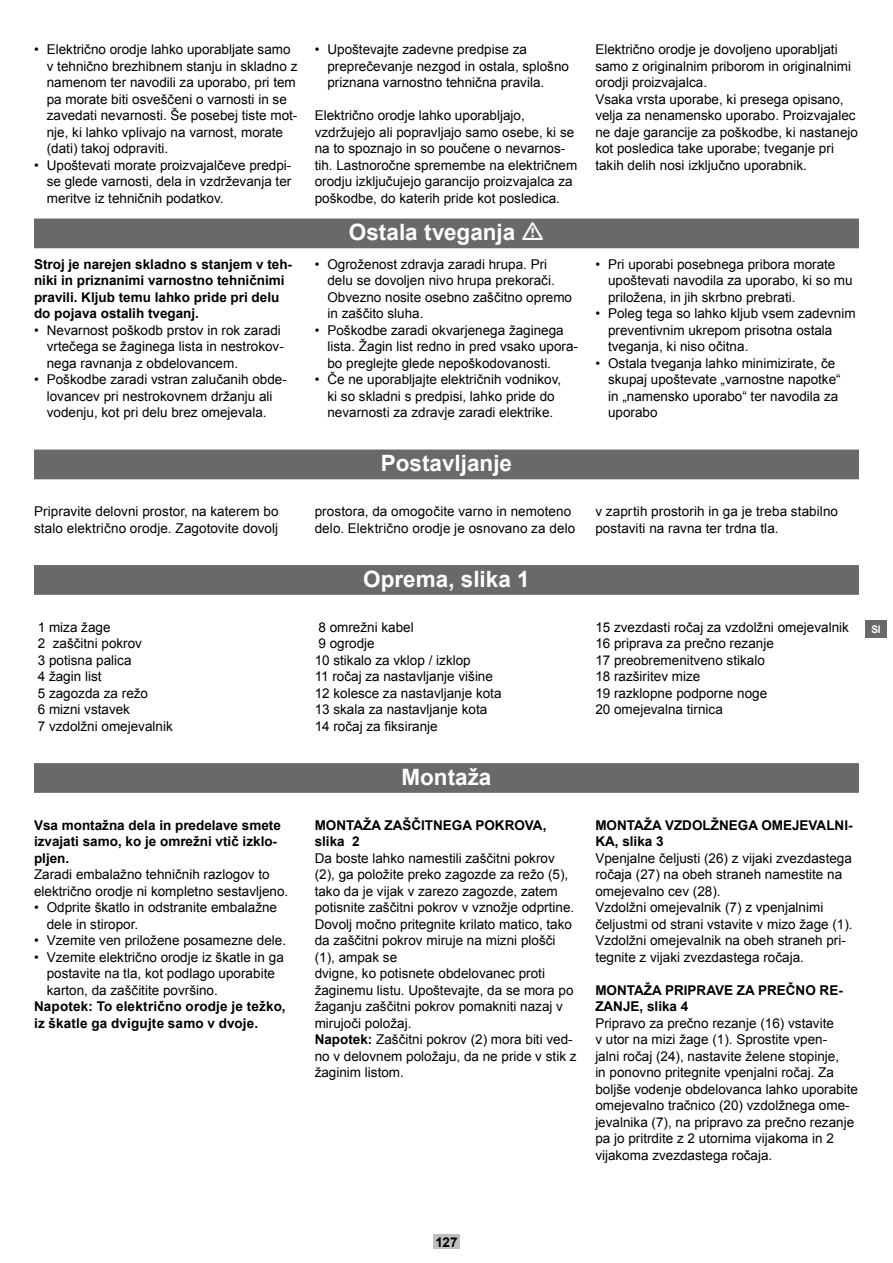
<style>
.page{position:relative;width:893px;height:1263px;background:#fff}
.page>*{position:absolute;margin:0;border:0;box-sizing:border-box;transform-origin:0 0}
.t1{font:700 22.5px "Arial";color:#fff}
.t2{font:13.5px/16.5px "Arial";color:#000}
.t3{font:700 13.5px/16.5px "Arial";color:#000}
.t4{font:700 10.5px "Arial";color:#fff;scale:.95 1}
.s1{font-weight:700}
</style>
<div class="page">
<div style="left:34px;top:218px;width:825px;height:30px;background:#696969"></div>
<div style="left:34px;top:449px;width:825px;height:30px;background:#696969"></div>
<div style="left:34px;top:565px;width:825px;height:30px;background:#696969"></div>
<div style="left:34px;top:763px;width:825px;height:30px;background:#696969"></div>
<div style="left:865px;top:621px;width:22px;height:17px;background:#696969"></div>
<div style="left:433px;top:1234px;width:27px;height:15px;background:#bfbfbf"></div>
<p class="t2" style="left:47px;top:42px;width:252px;text-indent:-13px">• Električno orodje lahko uporabljate samo v tehnično brezhibnem stanju in skladno z namenom ter navodili za uporabo, pri tem pa morate biti osveščeni o varnosti in se zavedati nevarnosti. Še posebej tiste mot&shy;nje, ki lahko vplivajo na varnost, morate (dati) takoj odpraviti.</p>
<p class="t2" style="left:47px;top:158px;width:246px;text-align:justify;text-indent:-13px">• Upoštevati morate proizvajalčeve predpi&shy;se glede varnosti, dela in vzdrževanja ter meritve iz tehničnih podatkov.</p>
<p class="t3" style="left:34px;top:257px;width:260px">Stroj je narejen skladno s stanjem v teh&shy;niki in priznanimi varnostno tehničnimi pravili. Kljub temu lahko pride pri delu do pojava ostalih tveganj.</p>
<p class="t2" style="left:47px;top:323px;width:239px;text-indent:-13px">• Nevarnost poškodb prstov in rok zaradi vrtečega se žaginega lista in nestrokov&shy;nega ravnanja z obdelovancem.</p>
<p class="t2" style="left:34px;top:372px;width:254px;text-align:center">• Poškodbe zaradi vstran zalučanih obde&shy;lovancev pri nestrokovnem držanju ali vodenju, kot pri delu brez omejevala.</p>
<p class="t2" style="left:327px;top:42px;width:243px;text-indent:-13px">• Upoštevajte zadevne predpise za preprečevanje nezgod in ostala, splošno priznana varnostno tehnična pravila.</p>
<p class="t2" style="left:315px;top:107px;width:264px">Električno orodje lahko uporabljajo, vzdržujejo ali popravljajo samo osebe, ki se na to spoznajo in so poučene o nevarnos&shy;tih. Lastnoročne spremembe na električnem orodju izključujejo garancijo proizvajalca za poškodbe, do katerih pride kot posledica.</p>
<h1 class="t1" style="left:349px;top:223px;width:168px">Ostala tveganja</h1>
<p class="t2" style="left:327px;top:257px;width:246px;text-indent:-13px">• Ogroženost zdravja zaradi hrupa. Pri delu se dovoljen nivo hrupa prekorači.<br>Obvezno nosite osebno zaščitno opremo in zaščito sluha.</p>
<p class="t2" style="left:327px;top:323px;width:252px;text-indent:-13px">• Poškodbe zaradi okvarjenega žaginega lista. Žagin list redno in pred vsako upora&shy;bo preglejte glede nepoškodovanosti.</p>
<p class="t2" style="left:315px;top:372px;width:248px;text-align:center">• Če ne uporabljajte električnih vodnikov, ki so skladni s predpisi, lahko pride do nevarnosti za zdravje zaradi elektrike.</p>
<h1 class="t1" style="left:381px;top:454px;width:133px">Postavljanje</h1>
<p class="t2" style="left:595px;top:41px;width:264px">Električno orodje je dovoljeno uporabljati samo z originalnim priborom in originalnimi orodji proizvajalca.<br>Vsaka vrsta uporabe, ki presega opisano, velja za nenamensko uporabo. Proizvajalec ne daje garancije za poškodbe, ki nastanejo kot posledica take uporabe; tveganje pri takih delih nosi izključno uporabnik.</p>
<p class="t2" style="left:608px;top:257px;width:246px;text-indent:-13px">• Pri uporabi posebnega pribora morate upoštevati navodila za uporabo, ki so mu priložena, in jih skrbno prebrati.</p>
<p class="t2" style="left:608px;top:306px;width:249px;text-indent:-13px">• Poleg tega so lahko kljub vsem zadevnim preventivnim ukrepom prisotna ostala tveganja, ki niso očitna.</p>
<p class="t2" style="left:608px;top:356px;width:234px;text-indent:-13px">• Ostala tveganja lahko minimizirate, če skupaj upoštevate „varnostne napotke“ in „namensko uporabo“ ter navodila za uporabo</p>
<p class="t2" style="left:34px;top:504px;width:246px">Pripravite delovni prostor, na katerem bo stalo električno orodje. Zagotovite dovolj</p>
<p class="t2" style="left:315px;top:503px;width:262px">prostora, da omogočite varno in nemoteno delo. Električno orodje je osnovano za delo</p>
<p class="t2" style="left:595px;top:503px;width:244px">v zaprtih prostorih in ga je treba stabilno postaviti na ravna ter trdna tla.</p>
<h1 class="t1" style="left:363px;top:570px;width:168px">Oprema, slika 1</h1>
<p class="t2" style="left:38px;top:619px;width:137px">1 miza žage<br>2 zaščitni pokrov<br>3 potisna palica<br>4 žagin list<br>5 zagozda za režo<br>6 mizni vstavek<br>7 vzdolžni omejevalnik</p>
<p class="t2" style="left:315px;top:619px;width:188px">8 omrežni kabel<br>9 ogrodje<br>10 stikalo za vklop / izklop<br>11 ročaj za nastavljanje višine<br>12 kolesce za nastavljanje kota<br>13 skala za nastavljanje kota<br>14 ročaj za fiksiranje</p>
<p class="t2" style="left:595px;top:619px;width:255px">15 zvezdasti ročaj za vzdolžni omejevalnik<br>16 priprava za prečno rezanje<br>17 preobremenitveno stikalo<br>18 razširitev mize<br>19 razklopne podporne noge<br>20 omejevalna tirnica</p>
<h1 class="t1" style="left:401px;top:762px;width:92px">Montaža</h1>
<p class="t3" style="left:34px;top:817px;width:248px">Vsa montažna dela in predelave smete izvajati samo, ko je omrežni vtič izklo&shy;pljen.</p>
<p class="t2" style="left:34px;top:866px;width:256px">Zaradi embalažno tehničnih razlogov to električno orodje ni kompletno sestavljeno.</p>
<p class="t2" style="left:47px;top:900px;width:232px;text-indent:-13px">• Odprite škatlo in odstranite embalažne dele in stiropor.</p>
<p class="t2" style="left:34px;top:933px;width:254px">• Vzemite ven priložene posamezne dele.</p>
<p class="t2" style="left:47px;top:950px;width:239px;text-indent:-13px">• Vzemite električno orodje iz škatle in ga postavite na tla, kot podlago uporabite karton, da zaščitite površino.</p>
<p class="t3" style="left:34px;top:998px;width:253px">Napotek: To električno orodje je težko, iz škatle ga dvigujte samo v dvoje.</p>
<p class="t3" style="left:315px;top:817px;width:233px">MONTAŽA ZAŠČITNEGA POKROVA, slika 2</p>
<p class="t2" style="left:315px;top:850px;width:263px">Da boste lahko namestili zaščitni pokrov (2), ga položite preko zagozde za režo (5), tako da je vijak v zarezo zagozde, zatem potisnite zaščitni pokrov v vznožje odprtine.<br>Dovolj močno pritegnite krilato matico, tako da zaščitni pokrov miruje na mizni plošči (1), ampak se<br>dvigne, ko potisnete obdelovanec proti žaginemu listu. Upoštevajte, da se mora po žaganju zaščitni pokrov pomakniti nazaj v mirujoči položaj.<br><span class="s1">Napotek:</span> Zaščitni pokrov (2) mora biti ved&shy;no v delovnem položaju, da ne pride v stik z žaginim listom.</p>
<p class="t3" style="left:595px;top:817px;width:259px">MONTAŽA VZDOLŽNEGA OMEJEVALNI-<br>KA, slika 3</p>
<p class="t2" style="left:595px;top:850px;width:259px">Vpenjalne čeljusti (26) z vijaki zvezdastega ročaja (27) na obeh straneh namestite na omejevalno cev (28).<br>Vzdolžni omejevalnik (7) z vpenjalnimi čeljustmi od strani vstavite v mizo žage (1).<br>Vzdolžni omejevalnik na obeh straneh pri&shy;tegnite z vijaki zvezdastega ročaja.</p>
<p class="t3" style="left:595px;top:982px;width:249px">MONTAŽA PRIPRAVE ZA PREČNO RE-<br>ZANJE, slika 4</p>
<p class="t2" style="left:595px;top:1015px;width:264px">Pripravo za prečno rezanje (16) vstavite<br>v utor na mizi žage (1). Sprostite vpen-<br>jalni ročaj (24), nastavite želene stopinje,<br>in ponovno pritegnite vpenjalni ročaj. Za boljše vodenje obdelovanca lahko uporabite omejevalno tračnico (20) vzdolžnega ome&shy;jevalnika (7), na pripravo za prečno rezanje pa jo pritrdite z 2 utornima vijakoma in 2 vijakoma zvezdastega ročaja.</p>
<p class="t4" style="left:871px;top:625px;width:11px">SI</p>
<p class="t3" style="left:435px;top:1235px;width:24px">127</p>
</div>
